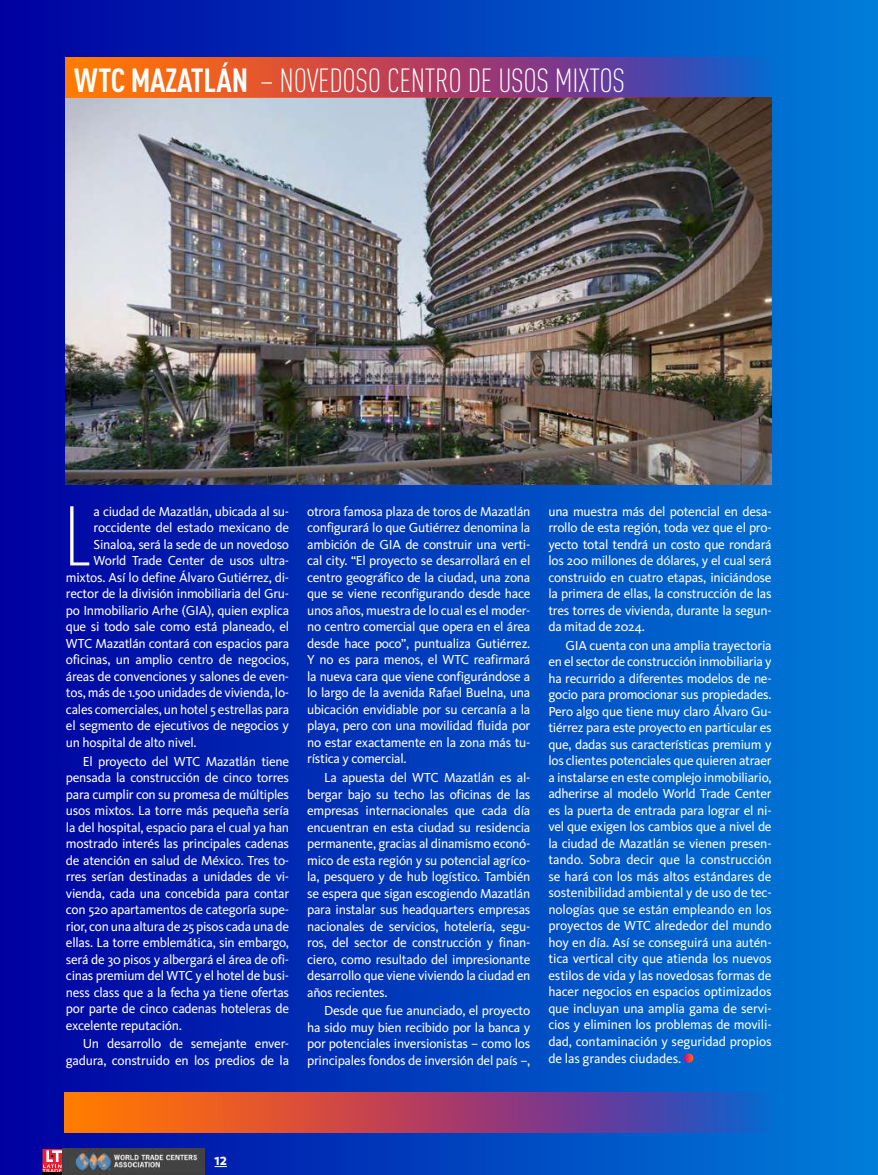
<style>
.page{position:relative;width:878px;height:1175px;background:#fff}
.page>*{position:absolute;margin:0;border:0;box-sizing:border-box;transform-origin:0 0}
.t1{font:300 82.95px "DIN Cond";color:#fff}
.t2{font:33px "DIN Cond Light Alternate";letter-spacing:-.01em;color:#fff}
.t3{font:13.5px/16.5px "Kievit";letter-spacing:-.02em;color:#fff;text-align:justify}
.t4{font:700 12px "Canaro W00";color:#fff}
.s1{font-family:"DIN Cond";font-weight:700}
</style>
<div class="page">
<div style="left:0;top:0;width:878px;height:1174px;background:linear-gradient(to right,#01009f,#007ed9)"></div>
<img style="left:66px;top:98px;width:705px;height:386px">
<svg style="left:684px;top:1053px;width:9px;height:9px"></svg>
<svg style="left:214px;top:1166px;width:13px;height:1px"></svg>
<div style="left:42px;top:1149px;width:20px;height:23px;background:#ed1c2e"></div>
<svg style="left:42px;top:1150px;width:20px;height:22px"></svg>
<img style="left:62px;top:1149px;width:142px;height:25px">
<hr style="left:42px;top:1172px;width:20px;height:2px;background:#000">
<svg style="left:66px;top:58px;width:707px;height:40px;background:#a54f5f"></svg>
<svg style="left:65px;top:1092px;width:706px;height:40px;background:#a34f61"></svg>
<h2 class="t2" style="left:74px;top:62px;width:552px"><span class="s1">WTC MAZATLÁN</span> – NOVEDOSO CENTRO DE USOS MIXTOS</h2>
<h1 class="t1" style="left:64px;top:489px;width:28px">L</h1>
<p class="t3" style="left:94px;top:503px;width:197px">a ciudad de Mazatlán, ubicada al su-</p>
<p class="t3" style="left:94px;top:520px;width:197px">roccidente del estado mexicano de</p>
<p class="t3" style="left:94px;top:536px;width:197px">Sinaloa, será la sede de un novedoso</p>
<p class="t3" style="left:94px;top:553px;width:197px">World Trade Center de usos ultra-</p>
<p class="t3" style="left:66px;top:569px;width:225px">mixtos. Así lo define Álvaro Gutiérrez, di-</p>
<p class="t3" style="left:66px;top:586px;width:225px">rector de la división inmobiliaria del Gru-</p>
<p class="t3" style="left:66px;top:602px;width:225px">po Inmobiliario Arhe (GIA), quien explica</p>
<p class="t3" style="left:66px;top:619px;width:225px">que si todo sale como está planeado, el</p>
<p class="t3" style="left:66px;top:635px;width:225px">WTC Mazatlán contará con espacios para</p>
<p class="t3" style="left:66px;top:652px;width:225px">oficinas, un amplio centro de negocios,</p>
<p class="t3" style="left:66px;top:668px;width:225px">áreas de convenciones y salones de even-</p>
<p class="t3" style="left:66px;top:685px;width:225px">tos, más de 1.500 unidades de vivienda, lo-</p>
<p class="t3" style="left:66px;top:701px;width:225px">cales comerciales, un hotel 5 estrellas para</p>
<p class="t3" style="left:66px;top:718px;width:225px">el segmento de ejecutivos de negocios y</p>
<p class="t3" style="left:66px;top:734px;width:132px">un hospital de alto nivel.</p>
<p class="t3" style="left:66px;top:753px;width:225px;text-indent:17px">El proyecto del WTC Mazatlán tiene pensada la construcción de cinco torres para cumplir con su promesa de múltiples usos mixtos. La torre más pequeña sería la del hospital, espacio para el cual ya han mostrado interés las principales cadenas de atención en salud de México. Tres to&shy;rres serían destinadas a unidades de vi&shy;vienda, cada una concebida para contar con 520 apartamentos de categoría supe&shy;rior, con una altura de 25 pisos cada una de ellas. La torre emblemática, sin embargo, será de 30 pisos y albergará el área de ofi&shy;cinas premium del WTC y el hotel de busi&shy;ness class que a la fecha ya tiene ofertas por parte de cinco cadenas hoteleras de excelente reputación.</p>
<p class="t3" style="left:66px;top:1035px;width:225px;text-align:right">Un desarrollo de semejante enver&shy;gadura, construido en los predios de la</p>
<p class="t3" style="left:307px;top:503px;width:225px">otrora famosa plaza de toros de Mazatlán configurará lo que Gutiérrez denomina la ambición de GIA de construir una verti&shy;cal city. “El proyecto se desarrollará en el centro geográfico de la ciudad, una zona que se viene reconfigurando desde hace unos años, muestra de lo cual es el moder&shy;no centro comercial que opera en el área desde hace poco”, puntualiza Gutiérrez.<br>Y no es para menos, el WTC reafirmará la nueva cara que viene configurándose a lo largo de la avenida Rafael Buelna, una ubicación envidiable por su cercanía a la playa, pero con una movilidad fluida por no estar exactamente en la zona más tu&shy;rística y comercial.</p>
<p class="t3" style="left:307px;top:769px;width:225px;text-indent:17px">La apuesta del WTC Mazatlán es al&shy;bergar bajo su techo las oficinas de las empresas internacionales que cada día encuentran en esta ciudad su residencia permanente, gracias al dinamismo econó&shy;mico de esta región y su potencial agríco&shy;la, pesquero y de hub logístico. También se espera que sigan escogiendo Mazatlán para instalar sus headquarters empresas nacionales de servicios, hotelería, segu&shy;ros, del sector de construcción y finan&shy;ciero, como resultado del impresionante desarrollo que viene viviendo la ciudad en años recientes.</p>
<p class="t3" style="left:307px;top:1002px;width:225px;text-indent:17px">Desde que fue anunciado, el proyecto ha sido muy bien recibido por la banca y por potenciales inversionistas – como los principales fondos de inversión del país –,</p>
<p class="t3" style="left:548px;top:503px;width:225px">una muestra más del potencial en desa&shy;rrollo de esta región, toda vez que el pro&shy;yecto total tendrá un costo que rondará los 200 millones de dólares, y el cual será construido en cuatro etapas, iniciándose la primera de ellas, la construcción de las tres torres de vivienda, durante la segun&shy;da mitad de 2024.</p>
<p class="t3" style="left:548px;top:637px;width:225px;text-indent:17px">GIA cuenta con una amplia trayectoria en el sector de construcción inmobiliaria y ha recurrido a diferentes modelos de ne&shy;gocio para promocionar sus propiedades.<br>Pero algo que tiene muy claro Álvaro Gu&shy;tiérrez para este proyecto en particular es que, dadas sus características premium y los clientes potenciales que quieren atraer a instalarse en este complejo inmobiliario, adherirse al modelo World Trade Center es la puerta de entrada para lograr el ni&shy;vel que exigen los cambios que a nivel de la ciudad de Mazatlán se vienen presen&shy;tando. Sobra decir que la construcción se hará con los más altos estándares de sostenibilidad ambiental y de uso de tec&shy;nologías que se están empleando en los proyectos de WTC alrededor del mundo hoy en día. Así se conseguirá una autén&shy;tica vertical city que atienda los nuevos estilos de vida y las novedosas formas de hacer negocios en espacios optimizados que incluyan una amplia gama de servi&shy;cios y eliminen los problemas de movili&shy;dad, contaminación y seguridad propios de las grandes ciudades.</p>
<p class="t4" style="left:214px;top:1153px;width:14px">12</p>
</div>
